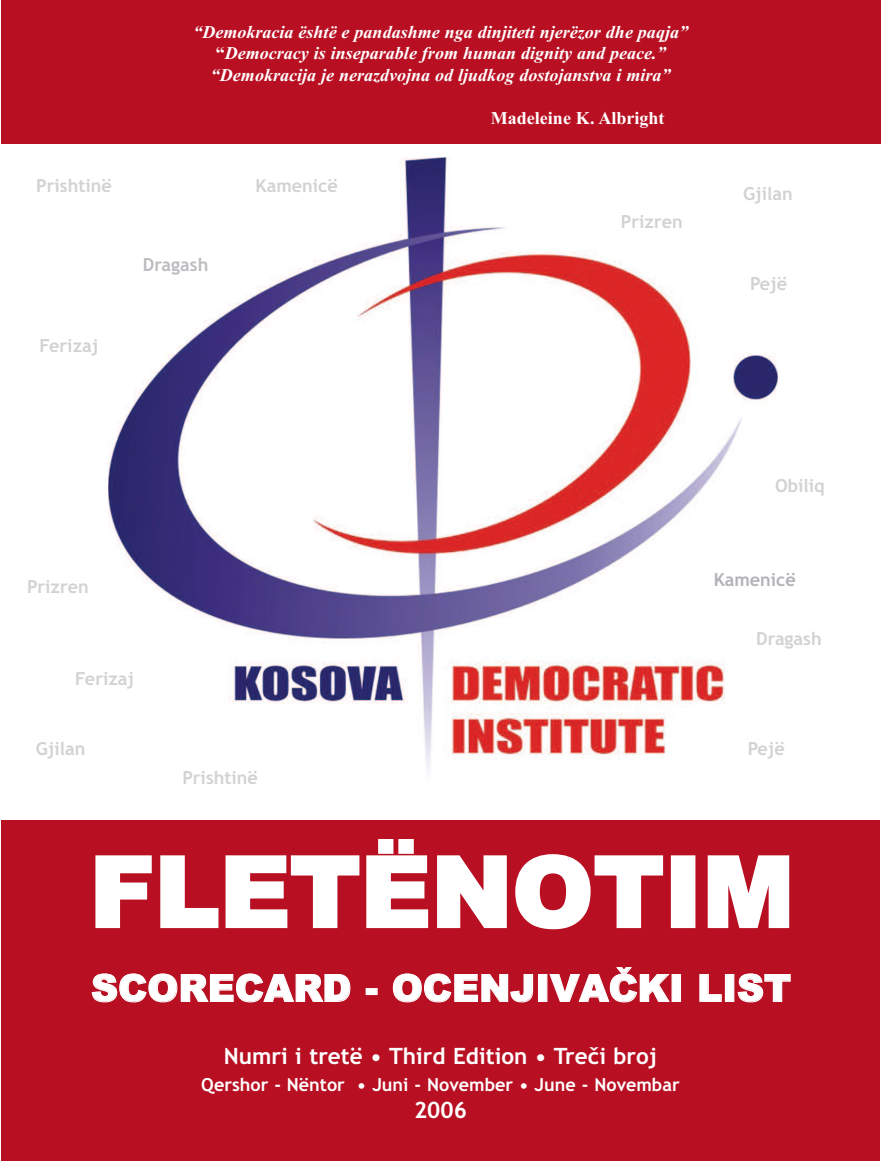
<style>
.page{position:relative;width:881px;height:1161px;background:#fff}
.page>*{position:absolute;margin:0;border:0;box-sizing:border-box;transform-origin:0 0}
.t1{font:900 97.5px "Arial";color:#fff}
.t2{font:900 37.5px "Arial";color:#fff}
.t3{font:700 22.5px "Trebuchet MS";color:#fff}
.t4{font:italic 700 18px/21.6px "Times";color:#fff;text-align:center}
.t5{font:700 18px "Trebuchet MS";color:#d1d2d4}
.t6{font:700 18px "Trebuchet MS";color:#fff}
.t7{font:700 18px "Times";color:#fff}
.t8{font:700 18px "Trebuchet MS";color:#b2b3b7}
.t9{font:700 18px "Trebuchet MS";color:#bcbdc0}
.s1{font-style:normal}
</style>
<div class="page">
<div style="left:1px;top:821px;width:878px;height:340px;background:#b81022"></div>
<div style="left:1px;top:0;width:879px;height:143px;background:#b81022"></div>
<img style="left:108px;top:158px;width:669px;height:612px">
<p class="t5" style="left:36px;top:175px;width:77px">Prishtinë</p>
<p class="t5" style="left:40px;top:336px;width:60px">Ferizaj</p>
<p class="t4" style="left:193px;top:21px;width:496px">“Demokracia është e pandashme nga dinjiteti njerëzor dhe paqja” <span class="s1">“</span>Democracy is inseparable from human dignity and peace.” “Demokracija je nerazdvojna od ljudkog dostojanstva i mira”</p>
<p class="t7" style="left:490px;top:107px;width:175px">Madeleine K. Albright</p>
<p class="t9" style="left:143px;top:254px;width:67px">Dragash</p>
<p class="t5" style="left:255px;top:175px;width:84px">Kamenicë</p>
<p class="t5" style="left:620px;top:211px;width:63px">Prizren</p>
<p class="t5" style="left:742px;top:184px;width:51px">Gjilan</p>
<p class="t5" style="left:749px;top:273px;width:39px">Pejë</p>
<p class="t5" style="left:27px;top:576px;width:63px">Prizren</p>
<p class="t5" style="left:75px;top:668px;width:60px">Ferizaj</p>
<p class="t5" style="left:774px;top:475px;width:51px">Obiliq</p>
<p class="t8" style="left:713px;top:570px;width:84px">Kamenicë</p>
<p class="t5" style="left:756px;top:628px;width:67px">Dragash</p>
<p class="t5" style="left:36px;top:738px;width:51px">Gjilan</p>
<p class="t5" style="left:747px;top:738px;width:39px">Pejë</p>
<p class="t5" style="left:182px;top:767px;width:77px">Prishtinë</p>
<h1 class="t1" style="left:90px;top:836px;width:706px">FLETËNOTIM</h1>
<h2 class="t2" style="left:91px;top:966px;width:701px">SCORECARD - OCENJIVAČKI LIST</h2>
<p class="t3" style="left:224px;top:1043px;width:435px">Numri i tretë • Third Edition • Treči broj</p>
<p class="t6" style="left:201px;top:1074px;width:480px">Qershor - Nëntor • Juni - November • June - Novembar</p>
<p class="t3" style="left:414px;top:1097px;width:54px">2006</p>
</div>
